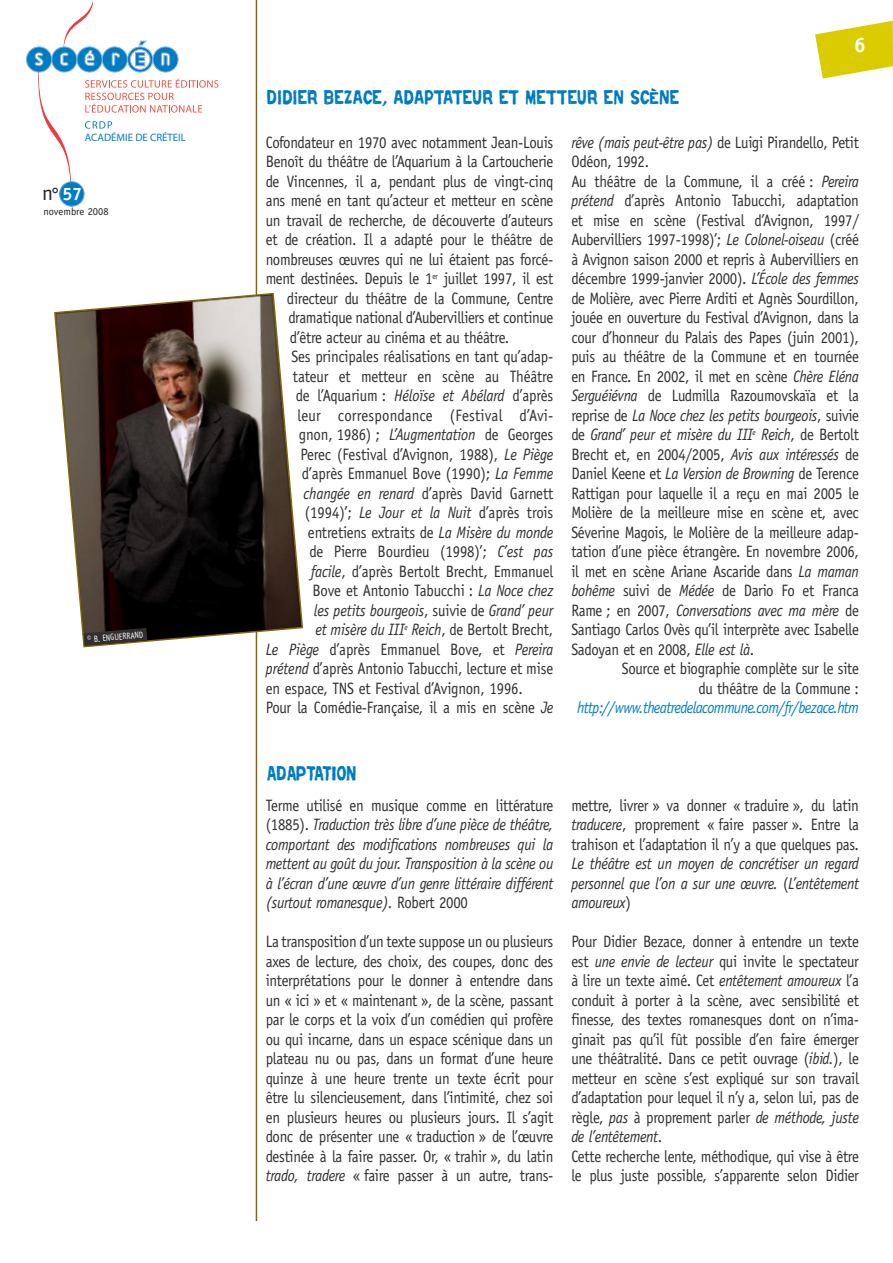
<style>
.page{position:relative;width:893px;height:1263px;background:#fff}
.page>*{position:absolute;margin:0;border:0;box-sizing:border-box;transform-origin:0 0}
.t1{font:18px "Repent";color:#007cc2;scale:.8 1}
.t2{font:700 18px "Officina Sans LT";color:#fff}
.t3{font:16.5px/19.5px "Officina Sans LT";letter-spacing:-.02em;color:#312f30;scale:.9 1}
.t4{font:italic 16.5px/19.5px "Officina Sans LT";letter-spacing:-.02em;color:#312f30;text-align:justify;scale:.9 1}
.t5{font:italic 16.5px "Officina Sans LT";letter-spacing:-.04em;color:#0580c5;scale:.9 1}
.t6{font:16.5px "Officina Sans LT";letter-spacing:.015em;color:#312f30;scale:.9 1}
.t7{font:10.8px "Myriad";color:#007cc2}
.t8{font:10.5px "Officina Sans LT";color:#231f20}
.t9{font:9px "Officina Sans LT";color:#fff;scale:.85 1}
.s1{font-weight:400;font-size:21px;color:#231f20}
.s2{font-weight:400;color:#231f20}
.s3{font-style:italic}
.s4{font-style:normal}
</style>
<div class="page">
<img style="left:218px;top:0;width:40px;height:1220px">
<svg style="left:815px;top:21px;width:78px;height:58px"></svg>
<div style="left:60px;top:182px;width:24px;height:24px;background:#007cc2;border-radius:50%"></div>
<div style="left:59px;top:181px;width:26px;height:26px;border:1px solid #70a3d6;border-radius:50%"></div>
<svg style="left:26px;top:1px;width:192px;height:192px"></svg>
<svg style="left:54px;top:292px;width:249px;height:356px"></svg>
<svg style="left:84px;top:628px;width:63px;height:18px"></svg>
<p class="t7" style="left:85px;top:132px;width:102px">ACADÉMIE DE CRÉTEIL</p>
<p class="t2" style="left:42px;top:183px;width:42px"><span class="s1">n</span><span class="s2">°</span> 57</p>
<p class="t8" style="left:43px;top:206px;width:67px">novembre 2008</p>
<p class="t9" style="left:87px;top:634px;width:68px;rotate:-5deg">© B. ENGUERRAND</p>
<p class="t1" style="left:267px;top:87px;width:516px">DIDIER BEZACE, ADAPTATEUR ET METTEUR EN SCÈNE</p>
<p class="t3" style="left:266px;top:132px;width:321px">Cofondateur en 1970 avec notamment Jean-Louis</p>
<p class="t3" style="left:266px;top:152px;width:321px">Benoît du théâtre de l’Aquarium à la Cartoucherie</p>
<p class="t3" style="left:266px;top:171px;width:321px">de Vincennes, il a, pendant plus de vingt-cinq</p>
<p class="t3" style="left:266px;top:191px;width:321px">ans mené en tant qu’acteur et metteur en scène</p>
<p class="t3" style="left:266px;top:210px;width:321px">un travail de recherche, de découverte d’auteurs</p>
<p class="t3" style="left:266px;top:230px;width:321px">et de création. Il a adapté pour le théâtre de</p>
<p class="t3" style="left:266px;top:249px;width:321px">nombreuses œuvres qui ne lui étaient pas forcé-</p>
<p class="t3" style="left:266px;top:269px;width:321px">ment destinées. Depuis le 1<sup>er</sup> juillet 1997, il est</p>
<p class="t3" style="left:287px;top:288px;width:298px">directeur du théâtre de la Commune, Centre</p>
<p class="t3" style="left:288px;top:308px;width:296px">dramatique national d’Aubervilliers et continue</p>
<p class="t3" style="left:290px;top:327px;width:245px">d’être acteur au cinéma et au théâtre.</p>
<p class="t3" style="left:291px;top:347px;width:293px">Ses principales réalisations en tant qu’adap-</p>
<p class="t3" style="left:293px;top:366px;width:291px">tateur et metteur en scène au Théâtre</p>
<p class="t3" style="left:296px;top:386px;width:288px">de l’Aquarium : <span class="s3">Héloïse et Abélard</span> d’après</p>
<p class="t6" style="left:297px;top:405px;width:286px">leur correspondance (Festival d’Avi-</p>
<p class="t3" style="left:299px;top:425px;width:284px">gnon, 1986) ; <span class="s3">L’Augmentation</span> de Georges</p>
<p class="t3" style="left:300px;top:444px;width:283px">Perec (Festival d’Avignon, 1988), <span class="s3">Le Piège</span></p>
<p class="t3" style="left:302px;top:464px;width:281px">d’après Emmanuel Bove (1990); <span class="s3">La Femme</span></p>
<p class="t3" style="left:303px;top:483px;width:279px"><span class="s3">changée en renard</span> d’après David Garnett</p>
<p class="t3" style="left:305px;top:503px;width:278px">(1994)’; <span class="s3">Le Jour et la Nuit</span> d’après trois</p>
<p class="t3" style="left:308px;top:522px;width:274px">entretiens extraits de <span class="s3">La Misère du monde</span></p>
<p class="t3" style="left:309px;top:542px;width:273px">de Pierre Bourdieu (1998)’; <span class="s3">C’est pas</span></p>
<p class="t3" style="left:311px;top:561px;width:271px"><span class="s3">facile</span>, d’après Bertolt Brecht, Emmanuel</p>
<p class="t3" style="left:312px;top:581px;width:269px">Bove et Antonio Tabucchi : <span class="s3">La Noce chez</span></p>
<p class="t4" style="left:314px;top:600px;width:268px">les petits bourgeois<span class="s4">, suivie de</span> Grand’ peur</p>
<p class="t4" style="left:315px;top:620px;width:266px">et misère du III<sup>e</sup> Reich<span class="s4">, de Bertolt Brecht,</span></p>
<p class="t3" style="left:266px;top:639px;width:321px"><span class="s3">Le Piège</span> d’après Emmanuel Bove, et <span class="s3">Pereira</span></p>
<p class="t3" style="left:266px;top:659px;width:321px"><span class="s3">prétend</span> d’après Antonio Tabucchi, lecture et mise</p>
<p class="t3" style="left:266px;top:678px;width:287px">en espace, TNS et Festival d’Avignon, 1996.</p>
<p class="t3" style="left:266px;top:698px;width:321px">Pour la Comédie-Française, il a mis en scène <span class="s3">Je</span></p>
<p class="t3" style="left:571px;top:132px;width:321px"><span class="s3">rêve (mais peut-être pas)</span> de Luigi Pirandello, Petit Odéon, 1992.<br>Au théâtre de la Commune, il a créé : <span class="s3">Pereira prétend</span> d’après Antonio Tabucchi, adaptation et mise en scène (Festival d’Avignon, 1997/ Aubervilliers 1997-1998)’; <span class="s3">Le Colonel-oiseau</span> (créé à Avignon saison 2000 et repris à Aubervilliers en décembre 1999-janvier 2000). <span class="s3">L’École des femmes </span>de Molière, avec Pierre Arditi et Agnès Sourdillon, jouée en ouverture du Festival d’Avignon, dans la cour d’honneur du Palais des Papes (juin 2001), puis au théâtre de la Commune et en tournée en France. En 2002, il met en scène <span class="s3">Chère Eléna Serguéiévna</span> de Ludmilla Razoumovskaïa et la reprise de <span class="s3">La Noce chez les petits bourgeois</span>, suivie de <span class="s3">Grand’ peur et misère du III</span><sup>e</sup> <span class="s3">Reich</span>, de Bertolt Brecht et, en 2004/2005, <span class="s3">Avis aux intéressés</span> de Daniel Keene et <span class="s3">La Version de Browning</span> de Terence Rattigan pour laquelle il a reçu en mai 2005 le Molière de la meilleure mise en scène et, avec Séverine Magois, le Molière de la meilleure adap&shy;tation d’une pièce étrangère. En novembre 2006, il met en scène Ariane Ascaride dans <span class="s3">La maman bohême</span> suivi de <span class="s3">Médée</span> de Dario Fo et Franca Rame ; en 2007, <span class="s3">Conversations avec ma mère</span> de Santiago Carlos Ovès qu’il interprète avec Isabelle Sadoyan et en 2008, <span class="s3">Elle est là</span>.</p>
<p class="t3" style="left:622px;top:659px;width:265px;text-align:right">Source et biographie complète sur le site du théâtre de la Commune :</p>
<p class="t5" style="left:577px;top:698px;width:314px">http://www.theatredelacommune.com/fr/bezace.htm</p>
<p class="t1" style="left:267px;top:763px;width:61px">ADAPTATION</p>
<p class="t4" style="left:266px;top:795px;width:321px"><span class="s4">Terme utilisé en musique comme en littérature (1885).</span> Traduction très libre d’une pièce de théâtre, comportant des modifications nombreuses qui la mettent au goût du jour. Transposition à la scène ou à l’écran d’une œuvre d’un genre littéraire différent (surtout romanesque). <span class="s4">Robert 2000</span></p>
<p class="t3" style="left:266px;top:932px;width:321px;text-align:justify">La transposition d’un texte suppose un ou plusieurs axes de lecture, des choix, des coupes, donc des interprétations pour le donner à entendre dans un « ici » et « maintenant », de la scène, passant par le corps et la voix d’un comédien qui profère ou qui incarne, dans un espace scénique dans un plateau nu ou pas, dans un format d’une heure quinze à une heure trente un texte écrit pour être lu silencieusement, dans l’intimité, chez soi en plusieurs heures ou plusieurs jours. Il s’agit donc de présenter une « traduction » de l’œuvre destinée à la faire passer. Or, « trahir », du latin <span class="s3">trado, tradere</span> « faire passer à un autre, trans-</p>
<p class="t3" style="left:571px;top:795px;width:321px;text-align:justify">mettre, livrer » va donner « traduire », du latin <span class="s3">traducere</span>, proprement « faire passer ». Entre la trahison et l’adaptation il n’y a que quelques pas.</p>
<p class="t4" style="left:571px;top:854px;width:321px">Le théâtre est un moyen de concrétiser un regard personnel que l’on a sur une œuvre. <span class="s4">(</span>L’entêtement amoureux<span class="s4">)</span></p>
<p class="t3" style="left:571px;top:932px;width:321px">Pour Didier Bezace, donner à entendre un texte est <span class="s3">une envie de lecteur</span> qui invite le spectateur à lire un texte aimé. Cet <span class="s3">entêtement amoureux</span> l’a conduit à porter à la scène, avec sensibilité et finesse, des textes romanesques dont on n’ima&shy;ginait pas qu’il fût possible d’en faire émerger une théâtralité. Dans ce petit ouvrage (<span class="s3">ibid.</span>), le metteur en scène s’est expliqué sur son travail d’adaptation pour lequel il n’y a, selon lui, pas de règle, <span class="s3">pas</span> à proprement parler <span class="s3">de méthode, juste de l’entêtement</span>.<br>Cette recherche lente, méthodique, qui vise à être le plus juste possible, s’apparente selon Didier</p>
</div>
